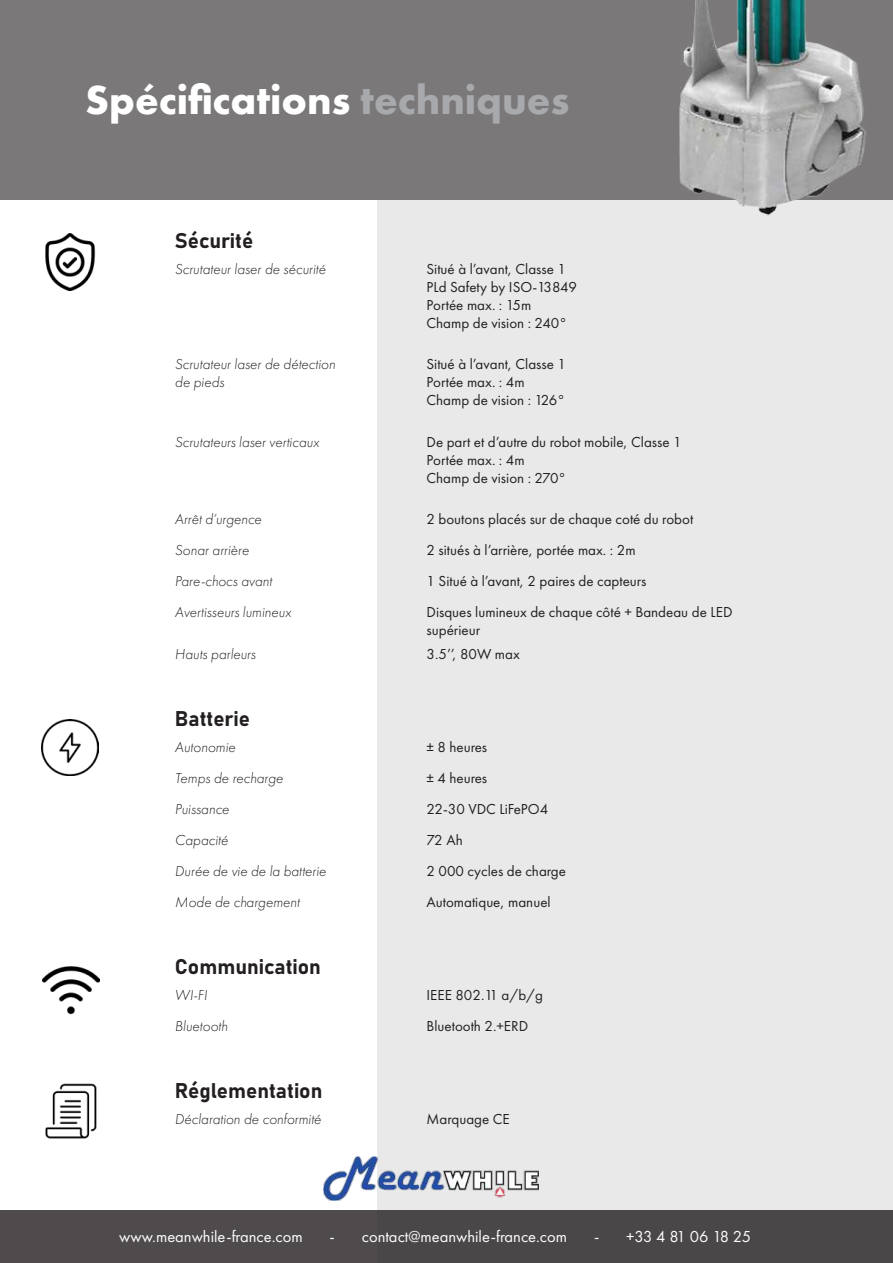
<style>
.page{position:relative;width:893px;height:1263px;background:#fff}
.page>*{position:absolute;margin:0;border:0;box-sizing:border-box;transform-origin:0 0}
.t1{font:700 42px "Futura PT";color:#fff}
.t2{font:21px "Bahnschrift";color:#231f20}
.t3{font:16.5px "Futura PT";color:#fff}
.t4{font:15px/18px "Futura PT";color:#231f20}
.t5{font:italic 300 15px/31px "Futura PT";color:#231f20}
.s1{color:#a8a9ad}
</style>
<div class="page">
<div style="left:378px;top:200px;width:515px;height:1063px;background:#e9e9e9"></div>
<div style="left:0;top:0;width:893px;height:200px;background:#7b7879"></div>
<img style="left:45px;top:234px;width:51px;height:57px">
<img style="left:42px;top:719px;width:56px;height:57px">
<img style="left:43px;top:966px;width:56px;height:49px">
<img style="left:45px;top:1083px;width:52px;height:56px">
<img style="left:324px;top:1156px;width:214px;height:44px">
<div style="left:0;top:1211px;width:893px;height:52px;background:#4a4748"></div>
<img style="left:679px;top:0;width:188px;height:216px">
<h1 class="t1" style="left:85px;top:73px;width:486px">Spécifications <span class="s1">techniques</span></h1>
<h2 class="t2" style="left:175px;top:225px;width:80px">Sécurité</h2>
<p class="t5" style="left:175px;top:253px;width:152px">Scrutateur laser de sécurité</p>
<p class="t5" style="left:175px;top:355px;width:162px;line-height:18px">Scrutateur laser de détection de pieds</p>
<p class="t5" style="left:175px;top:426px;width:146px">Scrutateurs laser verticaux</p>
<p class="t5" style="left:175px;top:504px;width:118px">Arrêt d’urgence<br>Sonar arrière<br>Pare-chocs avant<br>Avertisseurs lumineux</p>
<p class="t5" style="left:175px;top:638px;width:82px">Hauts parleurs</p>
<h2 class="t2" style="left:175px;top:702px;width:77px">Batterie</h2>
<p class="t5" style="left:175px;top:731px;width:153px">Autonomie<br>Temps de recharge<br>Puissance<br>Capacité<br>Durée de vie de la batterie<br>Mode de chargement</p>
<h2 class="t2" style="left:175px;top:951px;width:148px">Communication</h2>
<p class="t5" style="left:175px;top:979px;width:54px">WI-FI<br>Bluetooth</p>
<h2 class="t2" style="left:175px;top:1074px;width:149px">Réglementation</h2>
<p class="t5" style="left:175px;top:1103px;width:148px">Déclaration de conformité</p>
<p class="t4" style="left:427px;top:260px;width:152px">Situé à l’avant, Classe 1<br>PLd Safety by ISO-13849<br>Portée max. : 15m<br>Champ de vision : 240°</p>
<p class="t4" style="left:427px;top:355px;width:141px">Situé à l’avant, Classe 1<br>Portée max. : 4m<br>Champ de vision : 126°</p>
<p class="t4" style="left:427px;top:433px;width:257px">De part et d’autre du robot mobile, Classe 1<br>Portée max. : 4m<br>Champ de vision : 270°</p>
<p class="t4" style="left:427px;top:504px;width:307px;line-height:30.9px">2 boutons placés sur de chaque coté du robot<br>2 situés à l’arrière, portée max. : 2m<br>1 Situé à l’avant, 2 paires de capteurs<br>Disques lumineux de chaque côté + Bandeau de LED</p>
<p class="t4" style="left:427px;top:618px;width:95px;line-height:23.4px">supérieur<br>3.5’’, 80W max</p>
<p class="t4" style="left:427px;top:731px;width:141px;line-height:31px">± 8 heures<br>± 4 heures<br>22-30 VDC LiFePO4<br>72 Ah<br>2 000 cycles de charge<br>Automatique, manuel</p>
<p class="t4" style="left:427px;top:979px;width:118px;line-height:30.9px">IEEE 802.11 a/b/g<br>Bluetooth 2.+ERD</p>
<p class="t4" style="left:427px;top:1109px;width:85px">Marquage CE</p>
<p class="t3" style="left:119px;top:1227px;width:185px">www.meanwhile-france.com</p>
<p class="t3" style="left:330px;top:1227px;width:239px">- contact@meanwhile-france.com</p>
<p class="t3" style="left:594px;top:1227px;width:158px">- +33 4 81 06 18 25</p>
</div>
